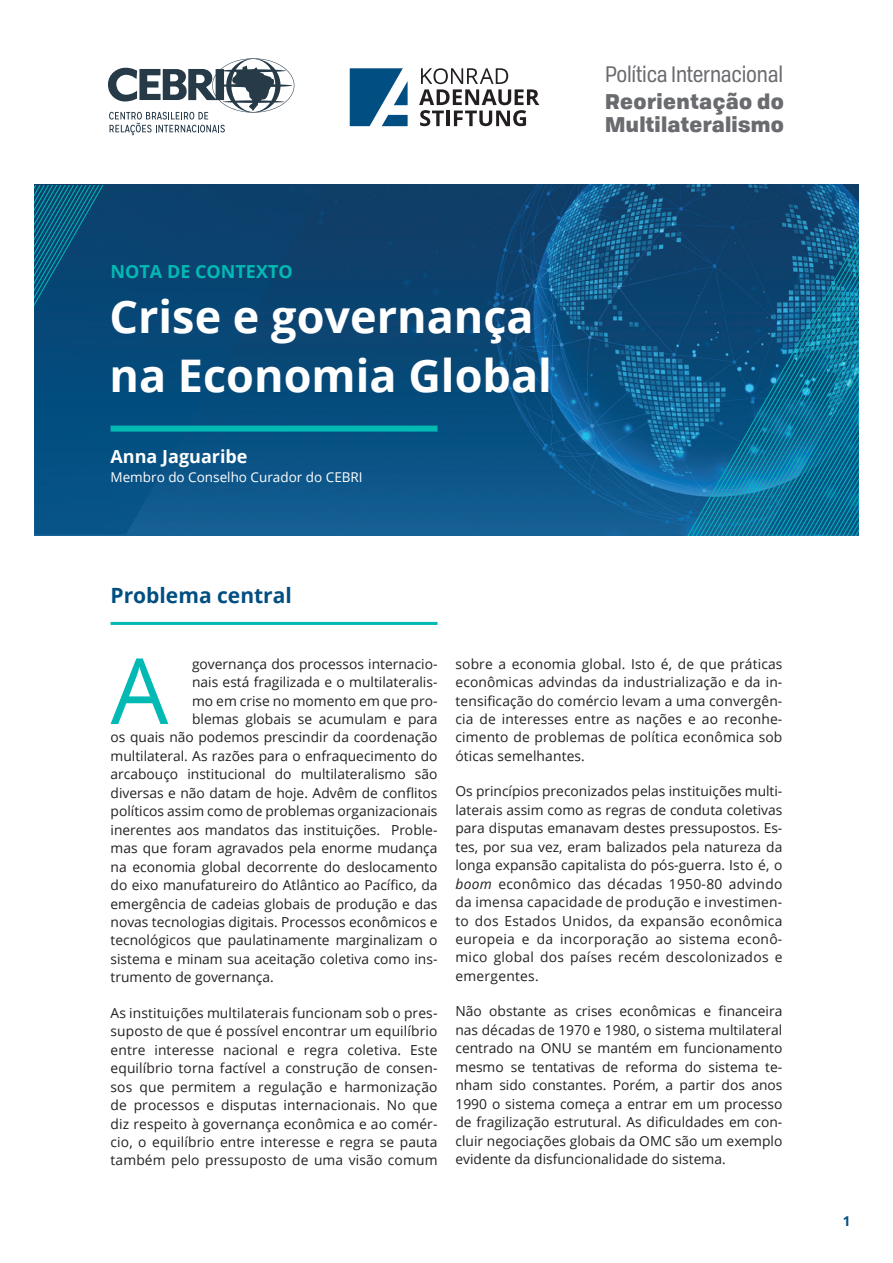
<style>
.page{position:relative;width:893px;height:1263px;background:#fff}
.page>*{position:absolute;margin:0;border:0;box-sizing:border-box;transform-origin:0 0}
.t1{font:91.35px "Open Sans";color:#03b9b4}
.t2{font:700 45px/58.5px "Open Sans";color:#fff}
.t3{font:22.2px "Tofino Pro Personal Narrow";letter-spacing:-.01em;color:#696b6f}
.t4{font:700 21px "Open Sans";color:#004e82}
.t5{font:900 20.55px/22.8px "Tofino Pro Personal";letter-spacing:.015em;color:#696b6f}
.t6{font:700 18px "Open Sans";color:#03b9b4}
.t7{font:700 18px "Open Sans";color:#fff}
.t8{font:13.8px/18.5px "Open Sans";color:#231f20;text-align:justify}
.t9{font:13.5px "Open Sans";color:#fff}
.t10{font:700 13.5px "Open Sans";color:#004e82}
.s1{font-style:italic}
</style>
<div class="page">
<svg style="left:419px;top:68px;width:120px;height:58px"></svg>
<svg style="left:350px;top:68px;width:58px;height:58px"></svg>
<img style="left:34px;top:185px;width:646px;height:351px">
<svg style="left:108px;top:58px;width:186px;height:77px"></svg>
<svg style="left:34px;top:185px;width:292px;height:349px;background:#0b4a79"></svg>
<svg style="left:680px;top:184px;width:4px;height:352px"></svg>
<svg style="left:684px;top:184px;width:4px;height:352px"></svg>
<svg style="left:688px;top:184px;width:4px;height:352px"></svg>
<svg style="left:692px;top:184px;width:5px;height:352px;background:#105686"></svg>
<svg style="left:697px;top:184px;width:4px;height:352px"></svg>
<svg style="left:701px;top:184px;width:4px;height:352px"></svg>
<svg style="left:705px;top:184px;width:4px;height:352px"></svg>
<svg style="left:709px;top:184px;width:5px;height:352px;background:#0e5381"></svg>
<svg style="left:714px;top:184px;width:4px;height:352px"></svg>
<svg style="left:718px;top:184px;width:4px;height:352px"></svg>
<svg style="left:722px;top:184px;width:4px;height:352px"></svg>
<svg style="left:726px;top:184px;width:5px;height:352px;background:#0b527e"></svg>
<svg style="left:731px;top:184px;width:127px;height:352px;background:#0d638c"></svg>
<svg style="left:35px;top:185px;width:235px;height:350px;background:#074c7b"></svg>
<hr style="left:111px;top:622px;width:326px;height:3px;background:#03b9b4">
<div style="left:111px;top:426px;width:326px;height:6px;background:#03b9b4"></div>
<p class="t6" style="left:111px;top:259px;width:184px">NOTA DE CONTEXTO</p>
<p class="t2" style="left:109px;top:286px;width:444px">Crise e governança na Economia Global</p>
<p class="t7" style="left:111px;top:443px;width:139px">Anna Jaguaribe</p>
<p class="t9" style="left:111px;top:468px;width:254px">Membro do Conselho Curador do CEBRI</p>
<p class="t4" style="left:111px;top:580px;width:183px">Problema central</p>
<p class="t3" style="left:605px;top:59px;width:180px">Política Internacional</p>
<p class="t5" style="left:605px;top:89px;width:180px">Reorientação do<br>Multilateralismo</p>
<p class="t1" style="left:111px;top:628px;width:59px">A</p>
<p class="t8" style="left:192px;top:654px;width:247px">governança dos processos internacio-</p>
<p class="t8" style="left:192px;top:672px;width:247px">nais está fragilizada e o multilateralis-</p>
<p class="t8" style="left:192px;top:691px;width:247px">mo em crise no momento em que pro-</p>
<p class="t8" style="left:192px;top:709px;width:247px">blemas globais se acumulam e para</p>
<p class="t8" style="left:111px;top:728px;width:328px">os quais não podemos prescindir da coordenação</p>
<p class="t8" style="left:111px;top:746px;width:328px">multilateral. As razões para o enfraquecimento do</p>
<p class="t8" style="left:111px;top:765px;width:328px">arcabouço institucional do multilateralismo são</p>
<p class="t8" style="left:111px;top:783px;width:328px">diversas e não datam de hoje. Advêm de conflitos</p>
<p class="t8" style="left:111px;top:802px;width:328px">políticos assim como de problemas organizacionais</p>
<p class="t8" style="left:111px;top:820px;width:328px">inerentes aos mandatos das instituições. Proble-</p>
<p class="t8" style="left:111px;top:838px;width:328px">mas que foram agravados pela enorme mudança</p>
<p class="t8" style="left:111px;top:857px;width:328px">na economia global decorrente do deslocamento</p>
<p class="t8" style="left:111px;top:875px;width:328px">do eixo manufatureiro do Atlântico ao Pacífico, da</p>
<p class="t8" style="left:111px;top:894px;width:328px">emergência de cadeias globais de produção e das</p>
<p class="t8" style="left:111px;top:912px;width:328px">novas tecnologias digitais. Processos econômicos e</p>
<p class="t8" style="left:111px;top:931px;width:328px">tecnológicos que paulatinamente marginalizam o</p>
<p class="t8" style="left:111px;top:949px;width:328px">sistema e minam sua aceitação coletiva como ins-</p>
<p class="t8" style="left:111px;top:968px;width:165px">trumento de governança.</p>
<p class="t8" style="left:111px;top:1003px;width:328px">As instituições multilaterais funcionam sob o pres&shy;suposto de que é possível encontrar um equilíbrio entre interesse nacional e regra coletiva. Este equilíbrio torna factível a construção de consen&shy;sos que permitem a regulação e harmonização de processos e disputas internacionais. No que diz respeito à governança econômica e ao comér&shy;cio, o equilíbrio entre interesse e regra se pauta também pelo pressuposto de uma visão comum</p>
<p class="t8" style="left:455px;top:654px;width:328px">sobre a economia global. Isto é, de que práticas econômicas advindas da industrialização e da in&shy;tensificação do comércio levam a uma convergên&shy;cia de interesses entre as nações e ao reconhe&shy;cimento de problemas de política econômica sob óticas semelhantes.</p>
<p class="t8" style="left:455px;top:782px;width:328px">Os princípios preconizados pelas instituições multi&shy;laterais assim como as regras de conduta coletivas para disputas emanavam destes pressupostos. Es&shy;tes, por sua vez, eram balizados pela natureza da longa expansão capitalista do pós-guerra. Isto é, o <span class="s1">boom</span> econômico das décadas 1950-80 advindo da imensa capacidade de produção e investimen&shy;to dos Estados Unidos, da expansão econômica europeia e da incorporação ao sistema econô&shy;mico global dos países recém descolonizados e emergentes.</p>
<p class="t8" style="left:455px;top:1002px;width:328px">Não obstante as crises econômicas e financeira nas décadas de 1970 e 1980, o sistema multilateral centrado na ONU se mantém em funcionamento mesmo se tentativas de reforma do sistema te&shy;nham sido constantes. Porém, a partir dos anos 1990 o sistema começa a entrar em um processo de fragilização estrutural. As dificuldades em con&shy;cluir negociações globais da OMC são um exemplo evidente da disfuncionalidade do sistema.</p>
<p class="t10" style="left:843px;top:1211px;width:9px">1</p>
</div>
